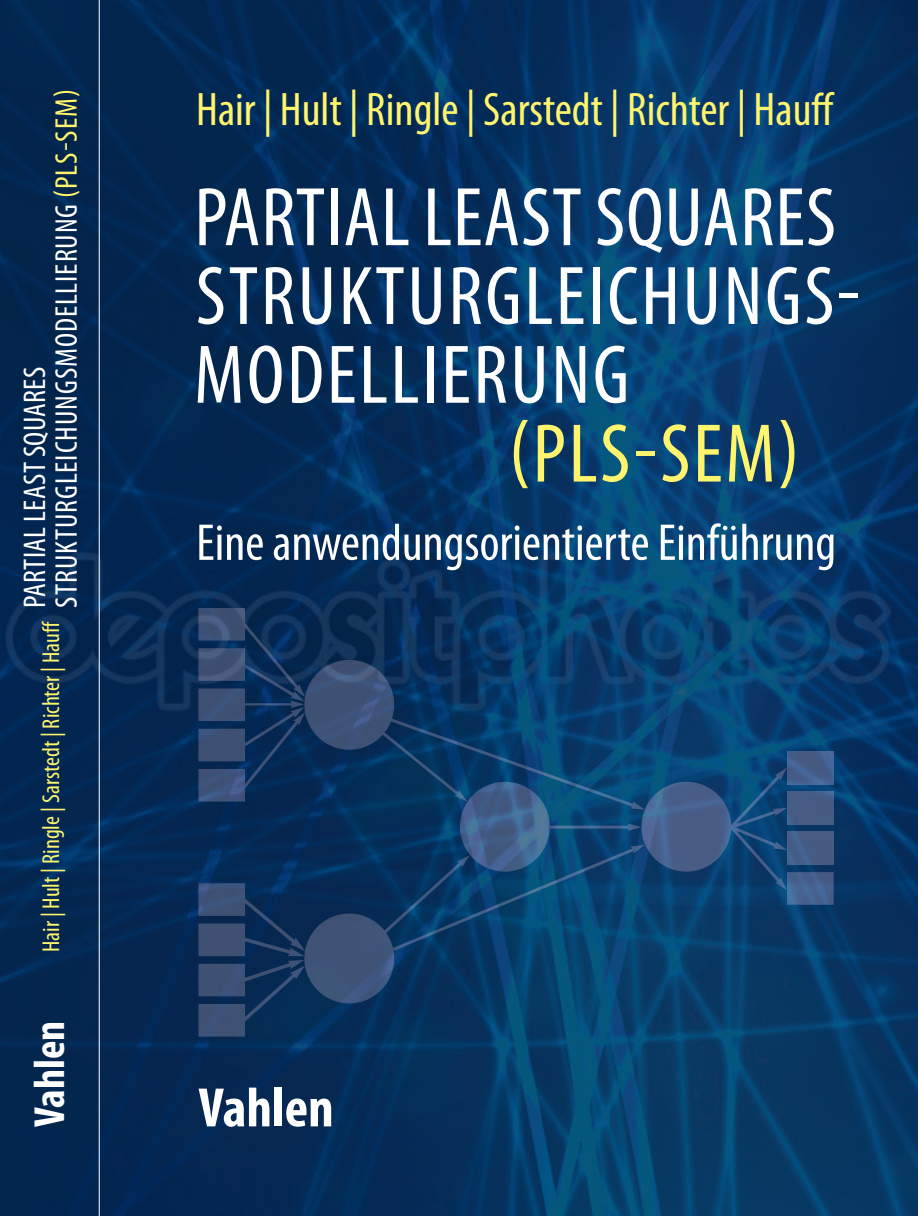
<style>
.page{position:relative;width:918px;height:1216px;background:#fff}
.page>*{position:absolute;margin:0;border:0;box-sizing:border-box;transform-origin:0 0}
.t1{font:condensed 84px/78.8px "Myriad Pro";letter-spacing:.03em;color:#fff}
.t2{font:condensed 84px "Myriad Pro";letter-spacing:.03em;color:#fff46d}
.t3{font:700 condensed 56px "Myriad Pro";color:#fff}
.t4{font:condensed 52.15px "Myriad Pro";color:#fff}
.t5{font:condensed 47.25px "Myriad Pro";color:#fff46d}
.t6{font:700 condensed 43.75px "Myriad Pro";color:#fff}
.t7{font:condensed 31.5px/31.5px "Myriad Pro";letter-spacing:.03em;color:#fff}
.t8{font:condensed 24.5px "Myriad Pro";color:#fff46d}
.s1{color:#fff46d}
</style>
<div class="page">
<img style="left:0;top:0;width:918px;height:1215px">
<hr style="left:99px;top:0;width:1px;height:1215px;background:#fff">
<img style="left:304px;top:660px;width:340px;height:149px">
<img style="left:304px;top:844px;width:340px;height:159px">
<img style="left:460px;top:781px;width:181px;height:90px">
<img style="left:641px;top:767px;width:146px;height:123px">
<img style="left:787px;top:872px;width:46px;height:32px">
<img style="left:787px;top:831px;width:46px;height:33px">
<img style="left:787px;top:791px;width:46px;height:33px">
<img style="left:787px;top:751px;width:46px;height:33px">
<img style="left:198px;top:965px;width:107px;height:71px">
<img style="left:198px;top:959px;width:106px;height:37px">
<img style="left:198px;top:951px;width:106px;height:5px">
<img style="left:198px;top:883px;width:107px;height:68px">
<svg style="left:304px;top:951px;width:2px;height:6px"></svg>
<img style="left:198px;top:712px;width:107px;height:89px">
<img style="left:198px;top:721px;width:106px;height:40px">
<img style="left:198px;top:701px;width:106px;height:20px">
<img style="left:198px;top:697px;width:106px;height:4px">
<img style="left:198px;top:608px;width:107px;height:89px">
<p class="t7" style="left:22px;top:607px;width:520px;rotate:-90deg">PARTIAL LEAST SQUARES<br>STRUKTURGLEICHUNGSMODELLIERUNG <span class="s1">(PLS-SEM)</span></p>
<p class="t8" style="left:42px;top:952px;width:333px;rotate:-90deg">Hair | Hult | Ringle | Sarstedt | Richter | Hauff</p>
<h3 class="t6" style="left:23px;top:1126px;width:107px;rotate:-90deg">Vahlen</h3>
<h3 class="t5" style="left:196px;top:91px;width:640px">Hair | Hult | Ringle | Sarstedt | Richter | Hauff</h3>
<h1 class="t1" style="left:194px;top:186px;width:668px">PARTIAL LEAST SQUARES<br>STRUKTURGLEICHUNGS-<br>MODELLIERUNG</h1>
<h1 class="t2" style="left:509px;top:421px;width:292px">(PLS-SEM)</h1>
<h3 class="t4" style="left:196px;top:522px;width:641px">Eine anwendungsorientierte Einführung</h3>
<h2 class="t3" style="left:198px;top:1074px;width:137px">Vahlen</h2>
</div>
